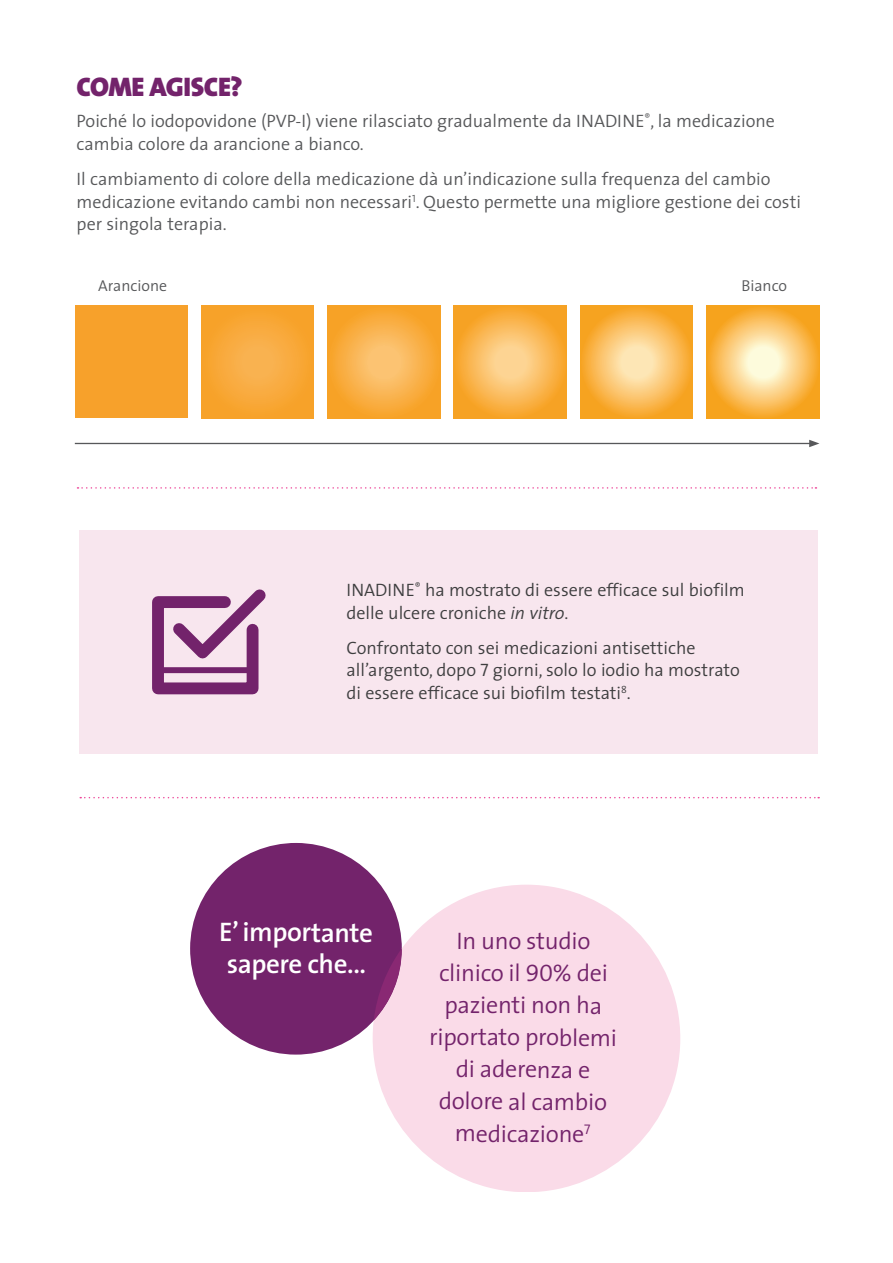
<style>
.page{position:relative;width:893px;height:1263px;background:#fff}
.page>*{position:absolute;margin:0;border:0;box-sizing:border-box;transform-origin:0 0}
.t1{font:600 27px/31.5px "The Sans";letter-spacing:-.02em;color:#fff}
.t2{font:900 27px "The Sans";letter-spacing:-.015em;color:#73236b}
.t3{font:300 24px/32.1px "The Sans";letter-spacing:-.015em;color:#73236b;text-align:center}
.t4{font:300 18px/22.5px "The Sans";color:#57585a}
.t5{font:300 18px/22.5px "The Sans";color:#3e3e3f}
.t6{font:300 15.75px "The Sans";color:#57585a}
.s1{font-style:italic}
.s2{font-family:"The Sans Semi Light Caps";font-weight:400}
</style>
<div class="page">
<svg style="left:80px;top:796px;width:738px;height:2px"></svg>
<svg style="left:77px;top:487px;width:739px;height:1px"></svg>
<hr style="left:75px;top:442px;width:736px;height:2px;background:#57585a">
<svg style="left:808px;top:439px;width:11px;height:8px"></svg>
<div style="left:75px;top:305px;width:112px;height:113px;background:#f7a12b"></div>
<svg style="left:201px;top:305px;width:112px;height:113px;background:#f7a736"></svg>
<svg style="left:327px;top:305px;width:113px;height:113px;background:#f8ad41"></svg>
<svg style="left:453px;top:305px;width:113px;height:113px;background:#f9b34b"></svg>
<svg style="left:580px;top:305px;width:112px;height:113px;background:#f9ba55"></svg>
<svg style="left:706px;top:305px;width:112px;height:113px;background:#f9c160"></svg>
<div style="left:79px;top:530px;width:738px;height:223px;background:#f8e6ee"></div>
<svg style="left:152px;top:589px;width:114px;height:106px"></svg>
<div style="left:190px;top:842px;width:212px;height:212px;background:#73236b;border-radius:50%"></div>
<svg style="left:372px;top:884px;width:308px;height:307px;fill:#fadbe8"></svg>
<svg style="left:373px;top:948px;width:28px;height:72px"></svg>
<h1 class="t2" style="left:77px;top:64px;width:167px">COME AGISCE?</h1>
<p class="t4" style="left:77px;top:109px;width:699px">Poiché lo iodopovidone (PVP-I) viene rilasciato gradualmente da INADINE<sup>®</sup>, la medicazione cambia colore da arancione a bianco.</p>
<p class="t4" style="left:77px;top:167px;width:725px">Il cambiamento di colore della medicazione dà un’indicazione sulla frequenza del cambio medicazione evitando cambi non necessari<sup>1</sup>. Questo permette una migliore gestione dei costi per singola terapia.</p>
<p class="t6" style="left:98px;top:272px;width:70px">Arancione</p>
<p class="t6" style="left:741px;top:272px;width:47px">Bianco</p>
<p class="t5" style="left:346px;top:578px;width:400px">INADINE<sup>®</sup> ha mostrato di essere efficace sul biofilm delle ulcere croniche <span class="s1">in vitro</span>.</p>
<p class="t5" style="left:346px;top:636px;width:395px">Confrontato con sei medicazioni antisettiche all’argento, dopo <span class="s2">7</span> giorni, solo lo iodio ha mostrato di essere efficace sui biofilm testati<sup>8</sup>.</p>
<h1 class="t1" style="left:219px;top:915px;width:155px">E’ importante sapere che...</h1>
<h2 class="t3" style="left:429px;top:923px;width:189px">In uno studio clinico il <span class="s2">90</span>% dei pazienti non ha riportato problemi di aderenza e dolore al cambio medicazione<sup>7</sup></h2>
</div>
